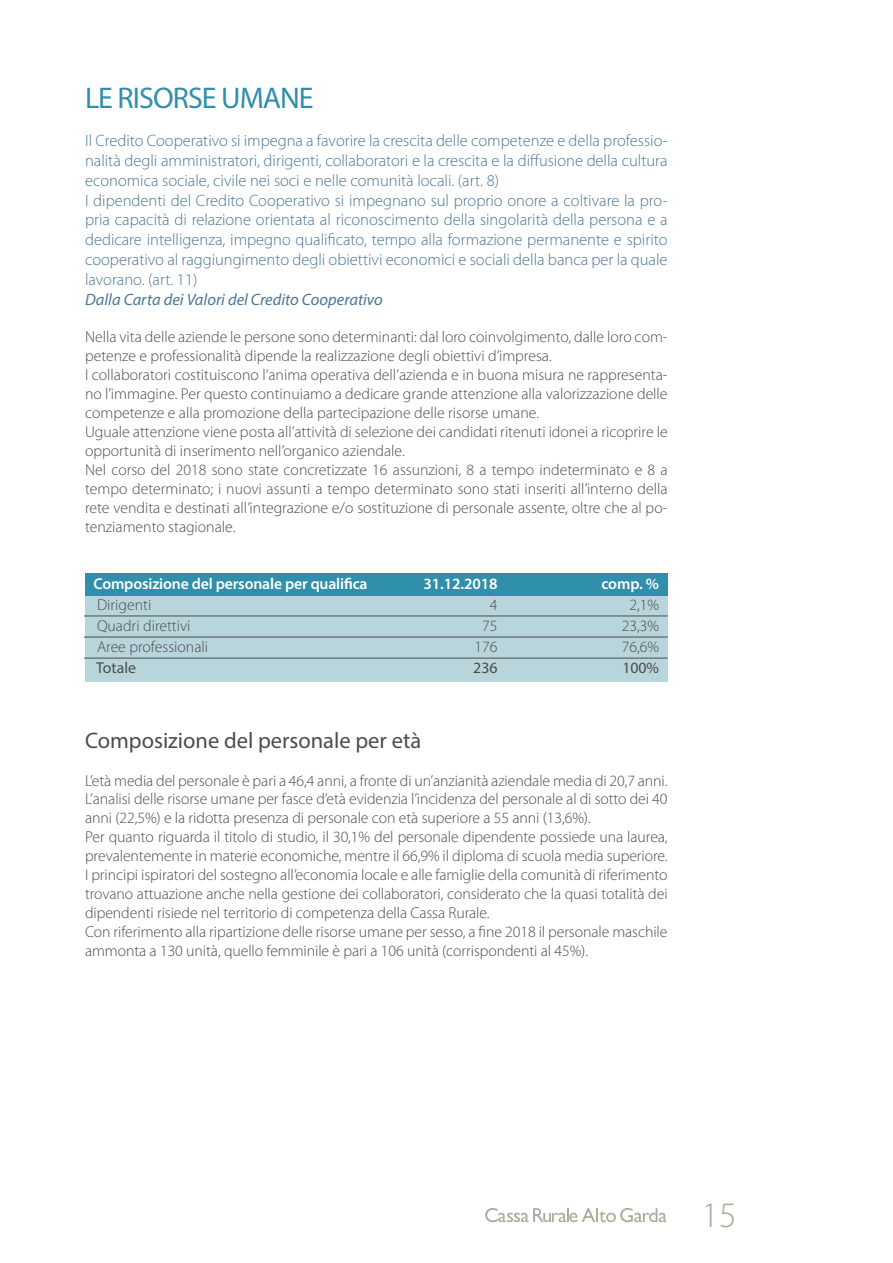
<style>
.page{position:relative;width:893px;height:1263px;background:#fff}
.page>*{position:absolute;margin:0;border:0;box-sizing:border-box;transform-origin:0 0}
.t1{font:300 36px "Myriad Pro";color:#acac9c}
.Titolo_1{font:30px "Myriad Pro";letter-spacing:-.03em;color:#308fab}
.Titolo_2{font:22.5px "Myriad Pro";color:#4b4c4d}
.Testo{font:300 16.5px/19.8px "Myriad Pro";color:#4a7696;text-align:justify}
.Testo-2{font:italic 16.5px "Myriad Pro";color:#4a7696}
.Testo-3{font:300 15.75px/18.9px "Myriad Pro";color:#4b4c4d}
.Testo-4{font:600 15.75px "Myriad Pro";letter-spacing:-.01em;color:#fff}
.Testo-5{font:15.75px "Myriad Pro";color:#4b4c4d}
</style>
<div class="page">
<svg style="left:485px;top:1208px;width:181px;height:14px"></svg>
<div style="left:85px;top:573px;width:583px;height:108px;background:#b8d5db"></div>
<hr style="left:84px;top:616px;width:584px;height:1px;background:#4b4c4d">
<div style="left:85px;top:573px;width:583px;height:23px;background:#308fab"></div>
<hr style="left:84px;top:637px;width:584px;height:1px;background:#4b4c4d">
<hr style="left:84px;top:658px;width:584px;height:1px;background:#4b4c4d">
<p class="Titolo_1" style="left:85px;top:79px;width:230px">LE RISORSE UMANE</p>
<p class="Testo" style="left:85px;top:131px;width:584px">Il Credito Cooperativo si impegna a favorire la crescita delle competenze e della professio&shy;nalità degli amministratori, dirigenti, collaboratori e la crescita e la diffusione della cultura economica sociale, civile nei soci e nelle comunità locali. (art. 8)</p>
<p class="Testo" style="left:85px;top:191px;width:584px">I dipendenti del Credito Cooperativo si impegnano sul proprio onore a coltivare la pro&shy;pria capacità di relazione orientata al riconoscimento della singolarità della persona e a dedicare intelligenza, impegno qualificato, tempo alla formazione permanente e spirito cooperativo al raggiungimento degli obiettivi economici e sociali della banca per la quale lavorano. (art. 11)</p>
<p class="Testo-2" style="left:85px;top:289px;width:299px">Dalla Carta dei Valori del Credito Cooperativo</p>
<p class="Testo-3" style="left:85px;top:328px;width:584px">Nella vita delle aziende le persone sono determinanti: dal loro coinvolgimento, dalle loro com&shy;petenze e professionalità dipende la realizzazione degli obiettivi d’impresa.</p>
<p class="Testo-3" style="left:85px;top:366px;width:584px;text-align:justify">I collaboratori costituiscono l’anima operativa dell’azienda e in buona misura ne rappresenta&shy;no l’immagine. Per questo continuiamo a dedicare grande attenzione alla valorizzazione delle competenze e alla promozione della partecipazione delle risorse umane.</p>
<p class="Testo-3" style="left:85px;top:423px;width:584px">Uguale attenzione viene posta all’attività di selezione dei candidati ritenuti idonei a ricoprire le opportunità di inserimento nell’organico aziendale.</p>
<p class="Testo-3" style="left:85px;top:460px;width:584px;text-align:justify">Nel corso del 2018 sono state concretizzate 16 assunzioni, 8 a tempo indeterminato e 8 a tempo determinato; i nuovi assunti a tempo determinato sono stati inseriti all’interno della rete vendita e destinati all’integrazione e/o sostituzione di personale assente, oltre che al po&shy;tenziamento stagionale.</p>
<p class="Testo-4" style="left:94px;top:574px;width:276px">Composizione del personale per qualifica</p>
<p class="Testo-4" style="left:423px;top:574px;width:76px">31.12.2018</p>
<p class="Testo-4" style="left:601px;top:574px;width:59px">comp. %</p>
<p class="Testo-3" style="left:97px;top:596px;width:56px">Dirigenti</p>
<p class="Testo-3" style="left:490px;top:596px;width:9px">4</p>
<p class="Testo-3" style="left:629px;top:596px;width:31px">2,1%</p>
<p class="Testo-3" style="left:97px;top:617px;width:95px">Quadri direttivi</p>
<p class="Testo-3" style="left:482px;top:617px;width:17px">75</p>
<p class="Testo-3" style="left:622px;top:617px;width:39px">23,3%</p>
<p class="Testo-3" style="left:97px;top:638px;width:113px">Aree professionali</p>
<p class="Testo-3" style="left:474px;top:638px;width:25px">176</p>
<p class="Testo-3" style="left:622px;top:638px;width:39px">76,6%</p>
<p class="Testo-5" style="left:96px;top:658px;width:41px">Totale</p>
<p class="Testo-5" style="left:473px;top:658px;width:26px">236</p>
<p class="Testo-5" style="left:622px;top:658px;width:38px">100%</p>
<p class="Titolo_2" style="left:85px;top:726px;width:338px">Composizione del personale per età</p>
<p class="Testo-3" style="left:85px;top:771px;width:584px;text-align:justify">L’età media del personale è pari a 46,4 anni, a fronte di un’anzianità aziendale media di 20,7 anni.<br>L’analisi delle risorse umane per fasce d’età evidenzia l’incidenza del personale al di sotto dei 40 anni (22,5%) e la ridotta presenza di personale con età superiore a 55 anni (13,6%).</p>
<p class="Testo-3" style="left:85px;top:828px;width:584px">Per quanto riguarda il titolo di studio, il 30,1% del personale dipendente possiede una laurea, prevalentemente in materie economiche, mentre il 66,9% il diploma di scuola media superiore.</p>
<p class="Testo-3" style="left:85px;top:866px;width:584px;text-align:justify">I principi ispiratori del sostegno all’economia locale e alle famiglie della comunità di riferimento trovano attuazione anche nella gestione dei collaboratori, considerato che la quasi totalità dei dipendenti risiede nel territorio di competenza della Cassa Rurale.</p>
<p class="Testo-3" style="left:85px;top:922px;width:584px">Con riferimento alla ripartizione delle risorse umane per sesso, a fine 2018 il personale maschile ammonta a 130 unità, quello femminile è pari a 106 unità (corrispondenti al 45%).</p>
<h1 class="t1" style="left:702px;top:1196px;width:37px">15</h1>
</div>
